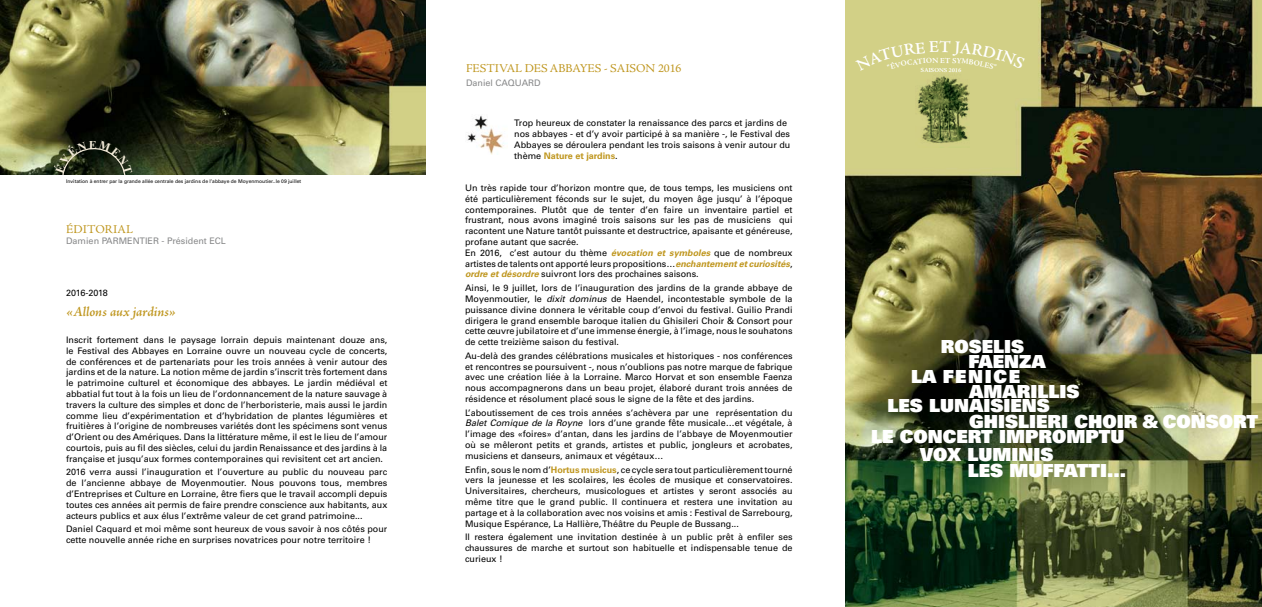
<style>
.page{position:relative;width:1262px;height:607px;background:#fff}
.page>*{position:absolute;margin:0;border:0;box-sizing:border-box;transform-origin:0 0}
.t1{font:900 18px/30px "Univers";color:#fff}
.t2{font:900 18px "Univers";letter-spacing:.09em;color:#fff}
.t3{font:italic 600 14px "Adobe Jenson Pro";letter-spacing:-.005em;color:#bf961e}
.t4{font:12px "Adobe Jenson Pro";color:#bf961e}
.t5{font:700 11.9px "Times New Roman";color:#f2ead8}
.t6{font:9px/10.8px "Univers";color:#000;text-align:justify}
.t7{font:9px "Univers";color:#878889}
.t8{font:700 7.7px "Adobe Jenson Pro";color:#fff}
.t9{font:700 6px "Adobe Jenson Pro";color:#fff}
.t10{font:5px "Univers";color:#000}
.s1{font-weight:700;color:#bf961e}
.s2{font-weight:700;font-style:italic;color:#bf961e}
.s3{font-style:italic}
</style>
<div class="page">
<img style="left:0;top:0;width:425px;height:175px">
<img style="left:467px;top:115px;width:38px;height:39px">
<img style="left:845px;top:0;width:416px;height:607px">
<img style="left:915px;top:73px;width:54px;height:75px">
<div style="left:855px;top:41px;width:170px;height:32px;background:#d2d086"></div>
<svg style="left:53px;top:141px;width:79px;height:34px;background:#28301c"></svg>
<h3 class="t5" style="left:89px;top:136px;width:10px">e</h3>
<p class="t10" style="left:66px;top:178px;width:236px">Invitation à entrer par la grande allée centrale des jardins de l’abbaye de Moyenmoutier..le 09 juillet</p>
<h3 class="t4" style="left:66px;top:222px;width:16px">ÉDITORIAL</h3>
<p class="t7" style="left:66px;top:235px;width:47px">Damien Parmentier</p>
<p class="t7" style="left:162px;top:235px;width:66px">- Président ECL</p>
<p class="t6" style="left:66px;top:287px;width:43px">2016-2018</p>
<h2 class="t3" style="left:66px;top:303px;width:111px">«allons aux jardins»</h2>
<p class="t6" style="left:66px;top:334px;width:323px">Inscrit fortement dans le paysage lorrain depuis maintenant douze ans, le Festival des Abbayes en Lorraine ouvre un nouveau cycle de concerts, de conférences et de partenariats pour les trois années à venir autour des jardins et de la nature. La notion même de jardin s’inscrit très fortement dans le patrimoine culturel et économique des abbayes. Le jardin médiéval et abbatial fut tout à la fois un lieu de l’ordonnancement de la nature sauvage à travers la culture des simples et donc de l’herboristerie, mais aussi le jardin comme lieu d’expérimentation et d’hybridation de plantes légumières et fruitières à l’origine de nombreuses variétés dont les spécimens sont venus d’Orient ou des Amériques. Dans la littérature même, il est le lieu de l’amour courtois, puis au fil des siècles, celui du jardin Renaissance et des jardins à la française et jusqu’aux formes contemporaines qui revisitent cet art ancien.</p>
<p class="t6" style="left:66px;top:467px;width:323px">2016 verra aussi l’inauguration et l’ouverture au public du nouveau parc de l’ancienne abbaye de Moyenmoutier. Nous pouvons tous, membres d’Entreprises et Culture en Lorraine, être fiers que le travail accompli depuis toutes ces années ait permis de faire prendre conscience aux habitants, aux acteurs publics et aux élus l’extrême valeur de cet grand patrimoine...</p>
<p class="t6" style="left:66px;top:523px;width:323px">Daniel Caquard et moi même sont heureux de vous savoir à nos côtés pour cette nouvelle année riche en surprises novatrices pour notre territoire !</p>
<h3 class="t4" style="left:466px;top:61px;width:217px">FESTIVAL DES ABBAYES - SAISON 2016</h3>
<p class="t7" style="left:466px;top:77px;width:76px">Daniel CAQUARD</p>
<p class="t6" style="left:514px;top:118px;width:278px;text-align:left">Trop heureux de constater la renaissance des parcs et jardins de nos abbayes - et d’y avoir participé à sa manière -, le Festival des Abbayes se déroulera pendant les trois saisons à venir autour du thème <span class="s1">Nature et jardins</span>.</p>
<p class="t6" style="left:465px;top:182px;width:329px;text-align:left">Un très rapide tour d’horizon montre que, de tous temps, les musiciens ont été particulièrement féconds sur le sujet, du moyen âge jusqu’ à l’époque contemporaines. Plutôt que de tenter d’en faire un inventaire partiel et frustrant, nous avons imaginé trois saisons sur les pas de musiciens qui racontent une Nature tantôt puissante et destructrice, apaisante et généreuse, profane autant que sacrée.<br>En 2016, c’est autour du thème <span class="s2">évocation et symboles</span> que de nombreux artistes de talents ont apporté leurs propositions…<span class="s2">enchantement et curiosités</span>, <span class="s2">ordre et désordre</span> suivront lors des prochaines saisons.</p>
<p class="t6" style="left:465px;top:282px;width:329px">Ainsi, le 9 juillet, lors de l’inauguration des jardins de la grande abbaye de Moyenmoutier, le <span class="s3">dixit dominus</span> de Haendel, incontestable symbole de la puissance divine donnera le véritable coup d’envoi du festival. Guilio Prandi dirigera le grand ensemble baroque italien du Ghisileri choir &amp; consort pour cette œuvre jubilatoire et d’une immense énergie, à l’image, nous le souhatons de cette treizième saison du festival.</p>
<p class="t6" style="left:465px;top:350px;width:329px">Au-delà des grandes célébrations musicales et historiques - nos conférences et rencontres se poursuivent -, nous n’oublions pas notre marque de fabrique avec une création liée à la Lorraine. Marco Horvat et son ensemble Faenza nous accompagnerons dans un beau projet, élaboré durant trois années de résidence et résolument placé sous le signe de la fête et des jardins.</p>
<p class="t6" style="left:465px;top:407px;width:329px">L’aboutissement de ces trois années s’achèvera par une représentation du <span class="s3">Balet Comique de la Royne</span> lors d’une grande fête musicale…et végétale, à l’image des «foires» d’antan, dans les jardins de l’abbaye de Moyenmoutier où se mêleront petits et grands, artistes et public, jongleurs et acrobates, musiciens et danseurs, animaux et végétaux…</p>
<p class="t6" style="left:465px;top:464px;width:329px">Enfin, sous le nom d’<span class="s1">Hortus musicus</span>, ce cycle sera tout particulièrement tourné vers la jeunesse et les scolaires, les écoles de musique et conservatoires.<br>Universitaires, chercheurs, musicologues et artistes y seront associés au même titre que le grand public. Il continuera et restera une invitation au partage et à la collaboration avec nos voisins et amis : Festival de Sarrebourg, Musique Espérance, La Hallière, Théâtre du Peuple de Bussang...</p>
<p class="t6" style="left:465px;top:531px;width:329px">Il restera également une invitation destinée à un public prêt à enfiler ses chaussures de marche et surtout son habituelle et indispensable tenue de curieux !</p>
<p class="t8" style="left:940px;top:56px;width:6px">e</p>
<p class="t9" style="left:939px;top:66px;width:6px">N</p>
<h1 class="t1" style="left:940px;top:330px;width:85px">ROSELIS</h1>
<h1 class="t1" style="left:968px;top:345px;width:112px">FAENZA<br>AMARILLIS</h1>
<h1 class="t2" style="left:911px;top:364px;width:111px">LA FENICE</h1>
<h1 class="t1" style="left:887px;top:390px;width:164px">LES LUNAISIENS</h1>
<h1 class="t1" style="left:969px;top:406px;width:290px">GHISLIERI CHOIR &amp; CONSORT</h1>
<h1 class="t1" style="left:871px;top:421px;width:255px">LE CONCERT IMPROMPTU</h1>
<h1 class="t1" style="left:919px;top:439px;width:135px">VOX LUMINIS</h1>
<h1 class="t1" style="left:967px;top:455px;width:160px">LES MUFFATTI...</h1>
</div>
